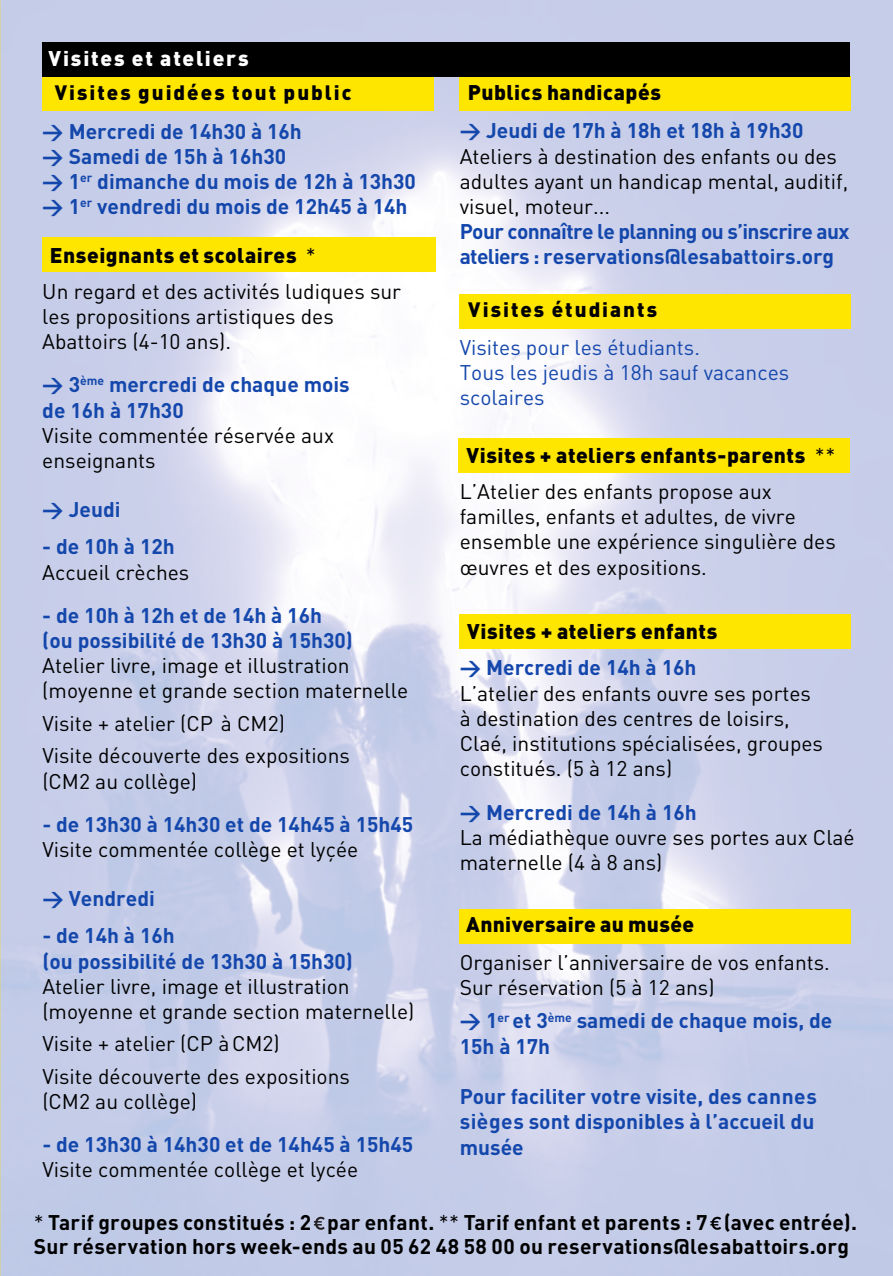
<style>
.page{position:relative;width:893px;height:1276px;background:#fff}
.page>*{position:absolute;margin:0;border:0;box-sizing:border-box;transform-origin:0 0}
.t1{font:21px/25.2px "DIN";color:#000}
.COULEUR{font:700 21px/25.2px "DIN";color:#1447ac}
.t2{font:700 21px "DIN";letter-spacing:.015em;color:#000}
.t3{font:900 21px "DIN";letter-spacing:.025em;color:#000}
.COULEUR-2{font:700 21px/25.2px "DIN";letter-spacing:-.03em;color:#1447ac}
.t4{font:21px/25.2px "DIN";color:#1447ac}
.t5{font:900 21px "DIN";letter-spacing:.085em;color:#fff}
.t6{font:900 20.7px "DIN";letter-spacing:.095em;color:#000}
.s1{font-weight:400}
.s2{font-weight:700;color:#1447ac}
</style>
<div class="page">
<img style="left:0;top:0;width:893px;height:1276px">
<div style="left:459px;top:77px;width:391px;height:34px;background:#ffe600"></div>
<div style="left:43px;top:77px;width:391px;height:34px;background:#ffe600"></div>
<svg style="left:314px;top:1216px;width:11px;height:13px"></svg>
<svg style="left:710px;top:1216px;width:11px;height:13px"></svg>
<div style="left:458px;top:438px;width:392px;height:34px;background:#ffe600"></div>
<div style="left:459px;top:294px;width:392px;height:34px;background:#ffe600"></div>
<div style="left:459px;top:614px;width:391px;height:34px;background:#ffe600"></div>
<div style="left:42px;top:238px;width:393px;height:34px;background:#ffe600"></div>
<div style="left:43px;top:43px;width:807px;height:34px;background:#000"></div>
<div style="left:459px;top:909px;width:391px;height:34px;background:#ffe600"></div>
<p class="t5" style="left:48px;top:44px;width:202px">Visites et ateliers</p>
<p class="t6" style="left:55px;top:78px;width:298px">Visites guidées tout public</p>
<p class="t3" style="left:468px;top:79px;width:195px">Publics handicapés</p>
<p class="COULEUR" style="left:42px;top:117px;width:375px">&gt; Mercredi de 14h30 à 16h<br>&gt; Samedi de 15h à 16h30<br>&gt; 1<sup>er</sup> dimanche du mois de 12h à 13h30 &gt; 1<sup>er</sup> vendredi du mois de 12h45 à 14h</p>
<p class="t3" style="left:50px;top:241px;width:267px">Enseignants et scolaires <span class="s1">*</span></p>
<p class="t1" style="left:42px;top:278px;width:360px">Un regard et des activités ludiques sur les propositions artistiques des<br>Abattoirs (4-10 ans).</p>
<p class="COULEUR" style="left:42px;top:371px;width:309px">&gt; 3<sup>ème</sup> mercredi de chaque mois de 16h à 17h30</p>
<p class="t1" style="left:42px;top:422px;width:293px">Visite commentée réservée aux enseignants</p>
<p class="COULEUR" style="left:42px;top:496px;width:80px">&gt; Jeudi</p>
<p class="COULEUR" style="left:42px;top:533px;width:134px">- de 10h à 12h</p>
<p class="t1" style="left:42px;top:559px;width:149px">Accueil crèches</p>
<p class="COULEUR" style="left:42px;top:602px;width:312px">- de 10h à 12h et de 14h à 16h (ou possibilité de 13h30 à 15h30)</p>
<p class="t1" style="left:42px;top:652px;width:367px">Atelier livre, image et illustration (moyenne et grande section maternelle</p>
<p class="t1" style="left:42px;top:710px;width:244px">Visite + atelier (CP à CM2)</p>
<p class="t1" style="left:42px;top:742px;width:309px">Visite découverte des expositions (CM2 au collège)</p>
<p class="COULEUR" style="left:42px;top:810px;width:372px">- de 13h30 à 14h30 et de 14h45 à 15h45</p>
<p class="t1" style="left:42px;top:836px;width:317px">Visite commentée collège et lyçée</p>
<p class="COULEUR" style="left:42px;top:885px;width:114px">&gt; Vendredi</p>
<p class="COULEUR" style="left:42px;top:922px;width:134px">- de 14h à 16h</p>
<p class="COULEUR" style="left:42px;top:947px;width:312px">(ou possibilité de 13h30 à 15h30)</p>
<p class="t1" style="left:42px;top:973px;width:374px">Atelier livre, image et illustration (moyenne et grande section maternelle)</p>
<p class="t1" style="left:42px;top:1030px;width:239px">Visite + atelier (CP àCM2)</p>
<p class="t1" style="left:42px;top:1063px;width:309px">Visite découverte des expositions (CM2 au collège)</p>
<p class="COULEUR" style="left:42px;top:1131px;width:372px">- de 13h30 à 14h30 et de 14h45 à 15h45</p>
<p class="t1" style="left:42px;top:1156px;width:317px">Visite commentée collège et lycée</p>
<p class="COULEUR" style="left:460px;top:117px;width:345px">&gt; Jeudi de 17h à 18h et 18h à 19h30</p>
<p class="t1" style="left:460px;top:143px;width:390px">Ateliers à destination des enfants ou des adultes ayant un handicap mental, auditif, visuel, moteur...</p>
<p class="COULEUR-2" style="left:460px;top:218px;width:391px">Pour connaître le planning ou s’inscrire aux ateliers : reservations@lesabattoirs.org</p>
<p class="t6" style="left:468px;top:296px;width:190px">Visites étudiants</p>
<p class="t4" style="left:460px;top:334px;width:331px">Visites pour les étudiants.<br>Tous les jeudis à 18h sauf vacances scolaires</p>
<p class="t3" style="left:466px;top:442px;width:371px">Visites + ateliers enfants-parents <span class="s1">**</span></p>
<p class="t1" style="left:460px;top:478px;width:378px">L’Atelier des enfants propose aux familles, enfants et adultes, de vivre ensemble une expérience singulière des œuvres et des expositions.</p>
<p class="t3" style="left:467px;top:618px;width:252px">Visites + ateliers enfants</p>
<p class="t1" style="left:460px;top:655px;width:365px"><span class="s2">&gt; Mercredi de 14h à 16h<br></span>L’atelier des enfants ouvre ses portes à destination des centres de loisirs, Claé, institutions spécialisées, groupes constitués. (5 à 12 ans)</p>
<p class="t1" style="left:460px;top:799px;width:396px"><span class="s2">&gt; Mercredi de 14h à 16h<br></span>La médiathèque ouvre ses portes aux Claé maternelle (4 à 8 ans)</p>
<p class="t3" style="left:466px;top:910px;width:230px">Anniversaire au musée</p>
<p class="t1" style="left:460px;top:949px;width:372px">Organiser l’anniversaire de vos enfants.</p>
<p class="t1" style="left:460px;top:974px;width:256px">Sur réservation (5 à 12 ans)</p>
<p class="COULEUR" style="left:460px;top:1007px;width:374px">&gt; 1<sup>er</sup> et 3<sup>ème</sup> samedi de chaque mois, de<br>15h à 17h</p>
<p class="COULEUR" style="left:460px;top:1083px;width:359px">Pour faciliter votre visite, des cannes sièges sont disponibles à l’accueil du musée</p>
<p class="t2" style="left:34px;top:1208px;width:825px"><span class="s1">*</span> Tarif groupes constitués : 2 par enfant. <span class="s1">**</span> Tarif enfant et parents : 7 (avec entrée).</p>
<p class="t2" style="left:34px;top:1232px;width:817px">Sur réservation hors week-ends au 05 62 48 58 00 ou reservations@lesabattoirs.org</p>
</div>
